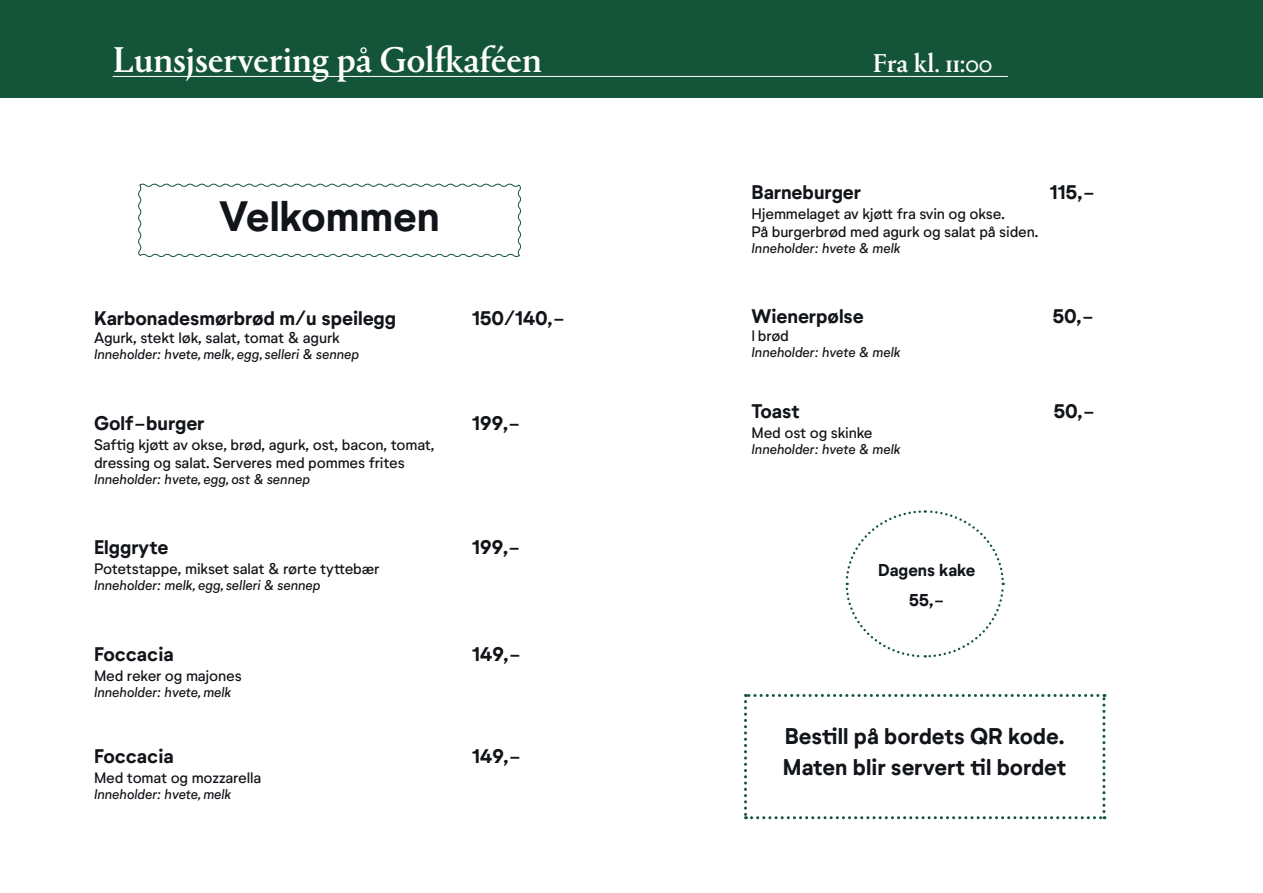
<style>
.page{position:relative;width:1263px;height:893px;background:#fff}
.page>*{position:absolute;margin:0;border:0;box-sizing:border-box;transform-origin:0 0}
.t1{font:700 42px "Neutrif Studio";color:#111418}
.Mat_Drikke_kategori{font:500 37.5px "Portrait";color:#fff}
.Mat_Drikke_kategori-2{font:500 27px "Portrait";color:#fff}
.t2{font:700 22.5px/31.5px "Neutrif Studio";letter-spacing:-.005em;color:#111418}
.Drikke_Matrett_og_pr{font:700 19.5px "Neutrif Studio";color:#111418}
.t3{font:700 16.95px/30px "Neutrif Studio";color:#111418;text-align:center}
.Ingredienser{font:15px/18px "Neutrif Studio";letter-spacing:-.015em;color:#111418}
.Ingredienser-2{font:italic 13.5px "Neutrif Studio";color:#111418}
</style>
<div class="page">
<div style="left:0;top:0;width:1263px;height:98px;background:#145539"></div>
<svg style="left:845px;top:510px;width:160px;height:148px"></svg>
<hr style="left:113px;top:76px;width:895px;height:1px;background:#fff">
<svg style="left:744px;top:694px;width:361px;height:125px"></svg>
<svg style="left:138px;top:183px;width:383px;height:74px"></svg>
<p class="Mat_Drikke_kategori" style="left:113px;top:34px;width:431px">Lunsjservering på Golfkaféen</p>
<p class="Mat_Drikke_kategori-2" style="left:873px;top:45px;width:121px">Fra kl. 11:00</p>
<p class="t1" style="left:219px;top:190px;width:222px">Velkommen</p>
<p class="Drikke_Matrett_og_pr" style="left:94px;top:306px;width:304px">Karbonadesmørbrød m/u speilegg</p>
<p class="Drikke_Matrett_og_pr" style="left:472px;top:306px;width:94px">150/140,-</p>
<p class="Ingredienser" style="left:94px;top:329px;width:247px">Agurk, stekt løk, salat, tomat &amp; agurk</p>
<p class="Ingredienser-2" style="left:94px;top:346px;width:267px">Inneholder: hvete, melk, egg, selleri &amp; sennep</p>
<p class="Drikke_Matrett_og_pr" style="left:94px;top:411px;width:112px">Golf-burger</p>
<p class="Drikke_Matrett_og_pr" style="left:472px;top:411px;width:50px">199,-</p>
<p class="Ingredienser" style="left:94px;top:435px;width:342px">Saftig kjøtt av okse, brød, agurk, ost, bacon, tomat, dressing og salat. Serveres med pommes frites</p>
<p class="Ingredienser-2" style="left:94px;top:471px;width:217px">Inneholder: hvete, egg, ost &amp; sennep</p>
<p class="Drikke_Matrett_og_pr" style="left:94px;top:535px;width:76px">Elggryte</p>
<p class="Drikke_Matrett_og_pr" style="left:472px;top:535px;width:50px">199,-</p>
<p class="Ingredienser" style="left:94px;top:560px;width:287px">Potetstappe, mikset salat &amp; rørte tyttebær</p>
<p class="Ingredienser-2" style="left:94px;top:577px;width:228px">Inneholder: melk, egg, selleri &amp; sennep</p>
<p class="Drikke_Matrett_og_pr" style="left:94px;top:642px;width:81px">Foccacia</p>
<p class="Drikke_Matrett_og_pr" style="left:472px;top:642px;width:51px">149,-</p>
<p class="Ingredienser" style="left:94px;top:666px;width:149px">Med reker og majones</p>
<p class="Ingredienser-2" style="left:94px;top:684px;width:139px">Inneholder: hvete, melk</p>
<p class="Drikke_Matrett_og_pr" style="left:94px;top:744px;width:81px">Foccacia</p>
<p class="Drikke_Matrett_og_pr" style="left:472px;top:744px;width:51px">149,-</p>
<p class="Ingredienser" style="left:94px;top:769px;width:169px">Med tomat og mozzarella</p>
<p class="Ingredienser-2" style="left:94px;top:786px;width:139px">Inneholder: hvete, melk</p>
<p class="Drikke_Matrett_og_pr" style="left:751px;top:180px;width:111px">Barneburger</p>
<p class="Drikke_Matrett_og_pr" style="left:1050px;top:180px;width:47px">115,-</p>
<p class="Ingredienser" style="left:751px;top:205px;width:288px">Hjemmelaget av kjøtt fra svin og okse.<br>På burgerbrød med agurk og salat på siden.</p>
<p class="Ingredienser-2" style="left:751px;top:240px;width:151px">Inneholder: hvete &amp; melk</p>
<p class="Drikke_Matrett_og_pr" style="left:751px;top:304px;width:114px">Wienerpølse</p>
<p class="Drikke_Matrett_og_pr" style="left:1053px;top:304px;width:43px">50,-</p>
<p class="Ingredienser" style="left:751px;top:327px;width:39px">I brød</p>
<p class="Ingredienser-2" style="left:751px;top:344px;width:151px">Inneholder: hvete &amp; melk</p>
<p class="Drikke_Matrett_og_pr" style="left:751px;top:399px;width:50px">Toast</p>
<p class="Drikke_Matrett_og_pr" style="left:1054px;top:399px;width:43px">50,-</p>
<p class="Ingredienser" style="left:751px;top:424px;width:123px">Med ost og skinke</p>
<p class="Ingredienser-2" style="left:751px;top:441px;width:151px">Inneholder: hvete &amp; melk</p>
<p class="t3" style="left:878px;top:555px;width:99px">Dagens kake<br>55,-</p>
<p class="t2" style="left:783px;top:720px;width:285px">Bestill på bordets QR kode.<br>Maten blir servert til bordet</p>
</div>
